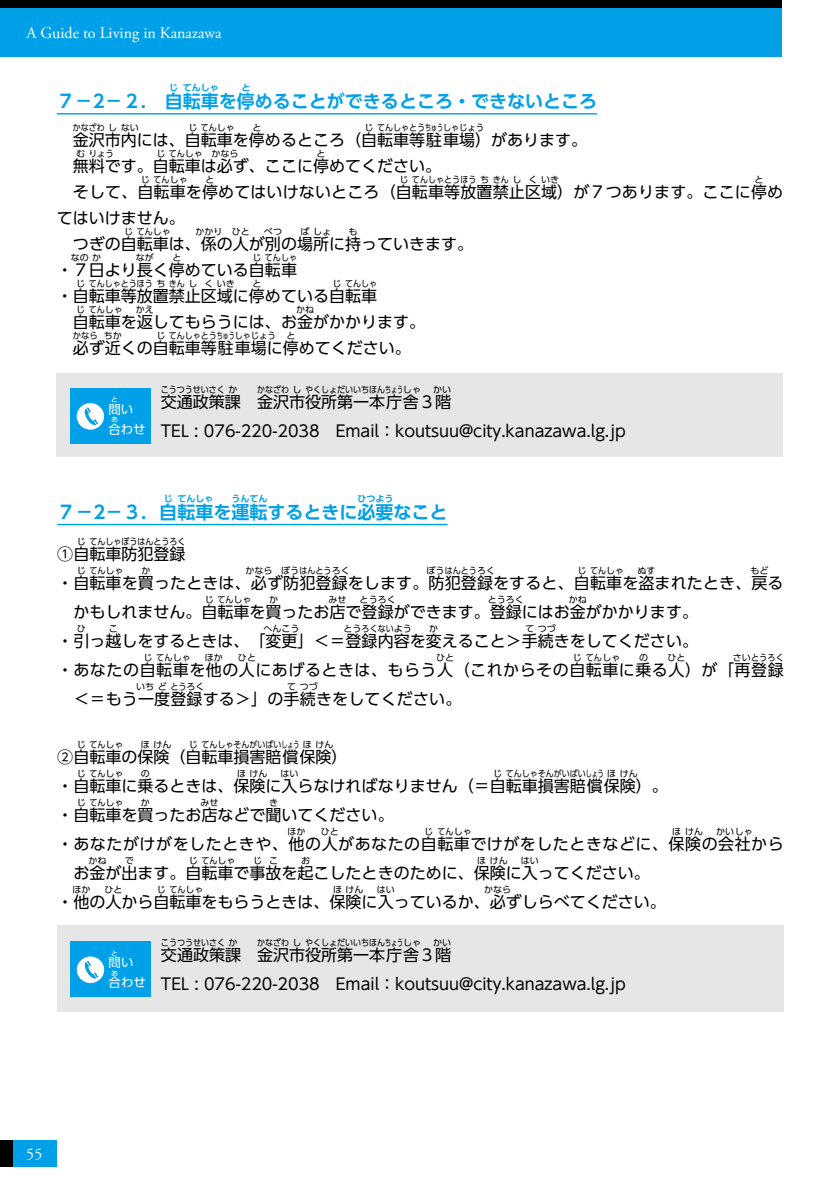
<style>
.page{position:relative;width:840px;height:1191px;background:#fff}
.page>*{position:absolute;margin:0;border:0;box-sizing:border-box;transform-origin:0 0}
.t1{font:700 18px "UD Shin Go Pro De";color:#00a0e9}
.t2{font:16px/26px "UD Shin Go Pro";color:#000}
.t3{font:16px "UD Shin Go Pro";letter-spacing:.03em;color:#000}
.t4{font:16px "Adobe Garamond Pro";color:#fff}
.t5{font:12.4px "UD Shin Go Pro";color:#fff}
.t6{font:9px "UD Shin Go Pro";color:#000}
.t7{font:9px "UD Shin Go Pro";color:#000;scale:.89 1}
.t8{font:700 9px "UD Shin Go Pro De";color:#00a0e9}
.t9{font:9px "UD Shin Go Pro";color:#000;scale:.93 1}
.t10{font:7px "UD Shin Go Pro";color:#fff}
</style>
<div class="page">
<div style="left:0;top:0;width:780px;height:57px;background:#00a0e9"></div>
<div style="left:0;top:0;width:780px;height:7px;background:#000"></div>
<div style="left:0;top:1140px;width:56px;height:26px;background:#00a0e9"></div>
<div style="left:0;top:1140px;width:12px;height:26px;background:#000"></div>
<hr style="left:57px;top:524px;width:390px;height:1px;background:#00a0e9">
<div style="left:57px;top:925px;width:725px;height:86px;background:#e6e6e6"></div>
<div style="left:70px;top:941px;width:81px;height:55px;background:#00a0e9"></div>
<div style="left:77px;top:956px;width:27px;height:27px;background:#fff;border-radius:50%"></div>
<svg style="left:84px;top:961px;width:14px;height:18px"></svg>
<hr style="left:57px;top:113px;width:540px;height:1px;background:#00a0e9">
<div style="left:57px;top:373px;width:725px;height:84px;background:#e6e6e6"></div>
<div style="left:70px;top:388px;width:81px;height:55px;background:#00a0e9"></div>
<div style="left:77px;top:403px;width:27px;height:26px;background:#fff;border-radius:50%"></div>
<svg style="left:84px;top:407px;width:14px;height:19px"></svg>
<p class="t4" style="left:26px;top:23px;width:196px">A Guide to Living in Kanazawa</p>
<p class="t8" style="left:169px;top:80px;width:10px">じ</p>
<p class="t8" style="left:183px;top:80px;width:37px">てんしゃ</p>
<p class="t8" style="left:241px;top:80px;width:10px">と</p>
<p class="t1" style="left:57px;top:87px;width:541px">７－2－２． 自転車を停めることができるところ・できないところ</p>
<p class="t7" style="left:73px;top:120px;width:76px">かなざわしない</p>
<p class="t6" style="left:188px;top:120px;width:48px">じてんしゃ</p>
<p class="t6" style="left:252px;top:120px;width:10px">と</p>
<p class="t6" style="left:364px;top:120px;width:121px">じてんしゃとうちゅうしゃじょう</p>
<p class="t2" style="left:73px;top:153px;width:370px">無料です。自転車は必ず、ここに停めてください。</p>
<p class="t2" style="left:73px;top:127px;width:515px">金沢市内には、自転車を停めるところ（自転車等駐車場）があります。</p>
<p class="t6" style="left:76px;top:146px;width:39px">むりょう</p>
<p class="t6" style="left:156px;top:146px;width:48px">じてんしゃ</p>
<p class="t6" style="left:211px;top:146px;width:28px">かなら</p>
<p class="t6" style="left:316px;top:146px;width:10px">と</p>
<p class="t2" style="left:57px;top:179px;width:727px">　そして、自転車を停めてはいけないところ（自転車等放置禁止区域）が７つあります。ここに停め</p>
<p class="t6" style="left:141px;top:172px;width:48px">じてんしゃ</p>
<p class="t6" style="left:205px;top:172px;width:10px">と</p>
<p class="t6" style="left:399px;top:172px;width:123px">じてんしゃとうほうちきんし</p>
<p class="t6" style="left:528px;top:172px;width:32px">くいき</p>
<p class="t6" style="left:754px;top:172px;width:10px">と</p>
<p class="t2" style="left:57px;top:205px;width:417px">てはいけません。<br>　つぎの自転車は、係の人が別の場所に持っていきます。</p>
<p class="t6" style="left:124px;top:224px;width:48px">じてんしゃ</p>
<p class="t6" style="left:195px;top:224px;width:28px">かかり</p>
<p class="t6" style="left:232px;top:224px;width:19px">ひと</p>
<p class="t6" style="left:264px;top:224px;width:19px">べつ</p>
<p class="t6" style="left:300px;top:224px;width:32px">ばしょ</p>
<p class="t6" style="left:348px;top:224px;width:10px">も</p>
<p class="t2" style="left:57px;top:257px;width:241px">・７日より長く停めている自転車</p>
<p class="t6" style="left:71px;top:250px;width:32px">なのか</p>
<p class="t6" style="left:136px;top:250px;width:19px">なが</p>
<p class="t6" style="left:172px;top:250px;width:10px">と</p>
<p class="t6" style="left:252px;top:250px;width:46px">じてんしゃ</p>
<p class="t2" style="left:57px;top:283px;width:321px">・自転車等放置禁止区域に停めている自転車</p>
<p class="t6" style="left:76px;top:276px;width:122px">じてんしゃとうほうちきんし</p>
<p class="t6" style="left:204px;top:276px;width:32px">くいき</p>
<p class="t6" style="left:252px;top:276px;width:10px">と</p>
<p class="t6" style="left:332px;top:276px;width:46px">じてんしゃ</p>
<p class="t2" style="left:73px;top:309px;width:353px">自転車を返してもらうには、お金がかかります。</p>
<p class="t6" style="left:76px;top:302px;width:48px">じてんしゃ</p>
<p class="t6" style="left:136px;top:302px;width:19px">かえ</p>
<p class="t6" style="left:296px;top:302px;width:19px">かね</p>
<p class="t2" style="left:73px;top:335px;width:339px">必ず近くの自転車等駐車場に停めてください。</p>
<p class="t9" style="left:73px;top:328px;width:28px">かなら</p>
<p class="t6" style="left:104px;top:328px;width:19px">ちか</p>
<p class="t6" style="left:156px;top:328px;width:121px">じてんしゃとうちゅうしゃじょう</p>
<p class="t6" style="left:286px;top:328px;width:10px">と</p>
<p class="t10" style="left:111px;top:394px;width:8px">と</p>
<p class="t5" style="left:108px;top:419px;width:39px">合わせ</p>
<p class="t5" style="left:108px;top:399px;width:26px">問い</p>
<p class="t10" style="left:111px;top:414px;width:8px">あ</p>
<p class="t7" style="left:257px;top:382px;width:186px">かなざわしやくしょだいいちほんちょうしゃ</p>
<p class="t6" style="left:433px;top:382px;width:19px">かい</p>
<p class="t2" style="left:161px;top:417px;width:466px">TEL : 076-220-2038　Email：koutsuu@city.kanazawa.lg.jp</p>
<p class="t7" style="left:161px;top:382px;width:87px">こうつうせいさくか</p>
<p class="t2" style="left:257px;top:388px;width:195px">金沢市役所第一本庁舎３階</p>
<p class="t2" style="left:161px;top:388px;width:81px">交通政策課</p>
<p class="t8" style="left:164px;top:491px;width:10px">じ</p>
<p class="t8" style="left:177px;top:491px;width:37px">てんしゃ</p>
<p class="t8" style="left:231px;top:491px;width:38px">うんてん</p>
<p class="t8" style="left:357px;top:491px;width:37px">ひつよう</p>
<p class="t1" style="left:57px;top:497px;width:391px">７－2－３．自転車を運転するときに必要なこと</p>
<p class="t6" style="left:77px;top:534px;width:110px">じてんしゃぼうはんとうろく</p>
<p class="t2" style="left:57px;top:569px;width:727px">・自転車を買ったときは、必ず防犯登録をします。防犯登録をすると、自転車を盗まれたとき、戻る</p>
<p class="t2" style="left:57px;top:540px;width:129px">①自転車防犯登録</p>
<p class="t6" style="left:77px;top:563px;width:48px">じてんしゃ</p>
<p class="t6" style="left:141px;top:563px;width:10px">か</p>
<p class="t6" style="left:245px;top:563px;width:28px">かなら</p>
<p class="t6" style="left:281px;top:563px;width:70px">ぼうはんとうろく</p>
<p class="t6" style="left:426px;top:563px;width:70px">ぼうはんとうろく</p>
<p class="t6" style="left:577px;top:563px;width:48px">じてんしゃ</p>
<p class="t6" style="left:637px;top:563px;width:19px">ぬす</p>
<p class="t6" style="left:750px;top:563px;width:19px">もど</p>
<p class="t2" style="left:73px;top:598px;width:625px">かもしれません。自転車を買ったお店で登録ができます。登録にはお金がかかります。</p>
<p class="t6" style="left:205px;top:592px;width:48px">じてんしゃ</p>
<p class="t6" style="left:269px;top:592px;width:10px">か</p>
<p class="t6" style="left:328px;top:592px;width:19px">みせ</p>
<p class="t6" style="left:359px;top:592px;width:37px">とうろく</p>
<p class="t6" style="left:487px;top:592px;width:37px">とうろく</p>
<p class="t6" style="left:568px;top:592px;width:19px">かね</p>
<p class="t2" style="left:57px;top:627px;width:641px">・引っ越しをするときは、「変更」＜＝登録内容を変えること＞手続きをしてください。</p>
<p class="t6" style="left:77px;top:621px;width:10px">ひ</p>
<p class="t6" style="left:109px;top:621px;width:10px">こ</p>
<p class="t6" style="left:263px;top:621px;width:37px">へんこう</p>
<p class="t6" style="left:343px;top:621px;width:69px">とうろくないよう</p>
<p class="t6" style="left:429px;top:621px;width:10px">か</p>
<p class="t6" style="left:525px;top:621px;width:32px">てつづ</p>
<p class="t3" style="left:57px;top:657px;width:727px">・あなたの自転車を他の人にあげるときは、もらう人（これからその自転車に乗る人）が「再登録</p>
<p class="t6" style="left:143px;top:650px;width:49px">じてんしゃ</p>
<p class="t6" style="left:205px;top:650px;width:19px">ほか</p>
<p class="t6" style="left:238px;top:650px;width:19px">ひと</p>
<p class="t6" style="left:436px;top:650px;width:19px">ひと</p>
<p class="t6" style="left:572px;top:650px;width:49px">じてんしゃ</p>
<p class="t6" style="left:638px;top:650px;width:10px">の</p>
<p class="t6" style="left:667px;top:650px;width:19px">ひと</p>
<p class="t6" style="left:732px;top:650px;width:53px">さいとうろく</p>
<p class="t2" style="left:73px;top:685px;width:389px">＜＝もう一度登録する＞」の手続きをしてください。</p>
<p class="t6" style="left:136px;top:679px;width:70px">いちどとうろく</p>
<p class="t6" style="left:287px;top:679px;width:32px">てつづ</p>
<p class="t6" style="left:77px;top:737px;width:48px">じてんしゃ</p>
<p class="t6" style="left:141px;top:737px;width:32px">ほけん</p>
<p class="t6" style="left:189px;top:737px;width:146px">じてんしゃそんがいばいしょうほけん</p>
<p class="t2" style="left:57px;top:772px;width:611px">・自転車に乗るときは、保険に入らなければなりません（＝自転車損害賠償保険）。</p>
<p class="t2" style="left:57px;top:743px;width:291px">②自転車の保険（自転車損害賠償保険）</p>
<p class="t6" style="left:77px;top:766px;width:48px">じてんしゃ</p>
<p class="t6" style="left:141px;top:766px;width:10px">の</p>
<p class="t6" style="left:237px;top:766px;width:32px">ほけん</p>
<p class="t6" style="left:280px;top:766px;width:19px">はい</p>
<p class="t6" style="left:493px;top:766px;width:146px">じてんしゃそんがいばいしょうほけん</p>
<p class="t2" style="left:57px;top:801px;width:338px">・自転車を買ったお店などで聞いてください。</p>
<p class="t6" style="left:77px;top:795px;width:48px">じてんしゃ</p>
<p class="t6" style="left:141px;top:795px;width:10px">か</p>
<p class="t6" style="left:200px;top:795px;width:19px">みせ</p>
<p class="t6" style="left:269px;top:795px;width:10px">き</p>
<p class="t3" style="left:57px;top:831px;width:727px">・あなたがけがをしたときや、他の人があなたの自転車でけがをしたときなどに、保険の会社から</p>
<p class="t6" style="left:287px;top:824px;width:19px">ほか</p>
<p class="t6" style="left:320px;top:824px;width:19px">ひと</p>
<p class="t6" style="left:424px;top:824px;width:49px">じてんしゃ</p>
<p class="t6" style="left:671px;top:824px;width:33px">ほけん</p>
<p class="t6" style="left:715px;top:824px;width:38px">かいしゃ</p>
<p class="t2" style="left:57px;top:859px;width:594px">　お金が出ます。自転車で事故を起こしたときのために、保険に入ってください。</p>
<p class="t6" style="left:88px;top:853px;width:19px">かね</p>
<p class="t6" style="left:125px;top:853px;width:10px">で</p>
<p class="t6" style="left:189px;top:853px;width:48px">じてんしゃ</p>
<p class="t6" style="left:253px;top:853px;width:10px">じ</p>
<p class="t6" style="left:269px;top:853px;width:10px">こ</p>
<p class="t6" style="left:301px;top:853px;width:10px">お</p>
<p class="t6" style="left:477px;top:853px;width:32px">ほけん</p>
<p class="t6" style="left:520px;top:853px;width:19px">はい</p>
<p class="t2" style="left:57px;top:888px;width:609px">・他の人から自転車をもらうときは、保険に入っているか、必ずしらべてください。</p>
<p class="t6" style="left:72px;top:882px;width:19px">ほか</p>
<p class="t6" style="left:104px;top:882px;width:19px">ひと</p>
<p class="t6" style="left:157px;top:882px;width:48px">じてんしゃ</p>
<p class="t6" style="left:333px;top:882px;width:32px">ほけん</p>
<p class="t6" style="left:376px;top:882px;width:19px">はい</p>
<p class="t6" style="left:484px;top:882px;width:28px">かなら</p>
<p class="t4" style="left:26px;top:1144px;width:18px">55</p>
<p class="t10" style="left:111px;top:947px;width:8px">と</p>
<p class="t5" style="left:108px;top:972px;width:39px">合わせ</p>
<p class="t5" style="left:108px;top:952px;width:26px">問い</p>
<p class="t10" style="left:111px;top:967px;width:8px">あ</p>
<p class="t7" style="left:257px;top:935px;width:186px">かなざわしやくしょだいいちほんちょうしゃ</p>
<p class="t6" style="left:433px;top:935px;width:19px">かい</p>
<p class="t2" style="left:161px;top:970px;width:466px">TEL : 076-220-2038　Email：koutsuu@city.kanazawa.lg.jp</p>
<p class="t7" style="left:161px;top:935px;width:87px">こうつうせいさくか</p>
<p class="t2" style="left:257px;top:941px;width:195px">金沢市役所第一本庁舎３階</p>
<p class="t2" style="left:161px;top:941px;width:81px">交通政策課</p>
</div>
